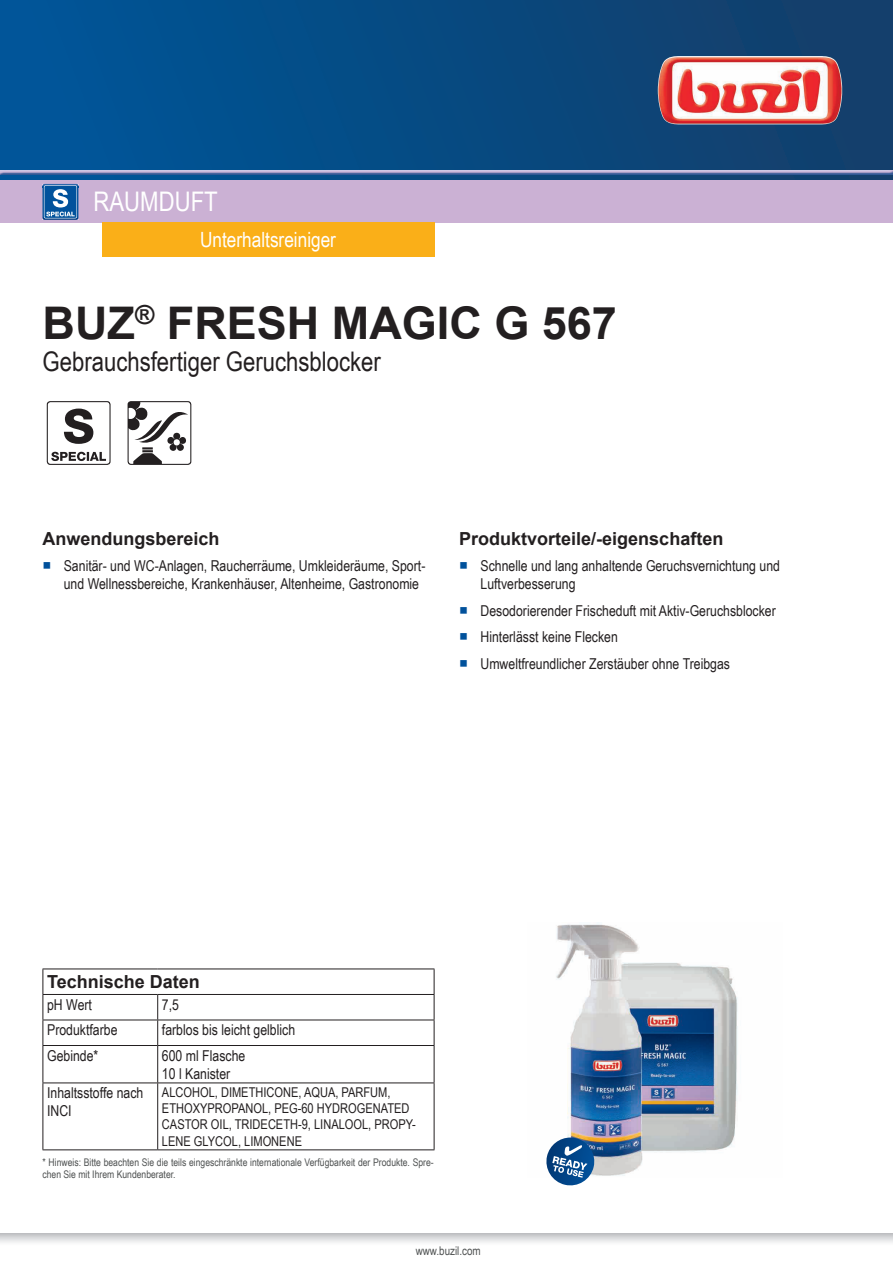
<style>
.page{position:relative;width:893px;height:1263px;background:#fff}
.page>*{position:absolute;margin:0;border:0;box-sizing:border-box;transform-origin:0 0}
.t1{font:700 45px "Arial";color:#231f20}
.t2{font:27px "Arial Narrow";color:#231f20}
.t3{font:27px "Arial Narrow";color:#fff}
.t4{font:21px "Arial Narrow";color:#fff}
.t5{font:700 18px "Arial";color:#231f20}
.t6{font:15px/18px "Arial Narrow";color:#231f20}
.t7{font:13.5px/16.2px "Arial Narrow";color:#231f20}
.t8{font:12px "Arial Narrow";color:#4e5151}
.t9{font:10.5px/11.7px "Arial Narrow";color:#4e5151}
.s1{font-family:"Arial Unicode MS";color:#01519b}
</style>
<div class="page">
<div style="left:0;top:0;width:893px;height:180px;background:linear-gradient(to right,#00569a,#143e69)"></div>
<img style="left:658px;top:56px;width:184px;height:68px">
<svg style="left:0;top:1233px;width:893px;height:10px"></svg>
<div style="left:0;top:169px;width:893px;height:6px;background:#015599;opacity:.75"></div>
<div style="left:0;top:180px;width:893px;height:43px;background:#cbb1d4"></div>
<img style="left:43px;top:184px;width:35px;height:36px">
<svg style="left:44px;top:185px;width:35px;height:33px"></svg>
<div style="left:102px;top:223px;width:333px;height:34px;background:#faaf18"></div>
<svg style="left:47px;top:401px;width:64px;height:64px"></svg>
<svg style="left:128px;top:401px;width:63px;height:64px"></svg>
<hr style="left:43px;top:1019px;width:115px;height:1px;background:#231f20">
<hr style="left:158px;top:1019px;width:276px;height:1px;background:#231f20">
<svg style="left:157px;top:995px;width:1px;height:50px"></svg>
<hr style="left:43px;top:1045px;width:115px;height:1px;background:#231f20">
<hr style="left:43px;top:1046px;width:1px;height:36px;background:#231f20">
<hr style="left:158px;top:1045px;width:276px;height:1px;background:#231f20">
<hr style="left:157px;top:1046px;width:1px;height:36px;background:#231f20">
<hr style="left:434px;top:1046px;width:1px;height:36px;background:#231f20">
<hr style="left:43px;top:1082px;width:115px;height:1px;background:#231f20">
<hr style="left:43px;top:1083px;width:1px;height:66px;background:#231f20">
<hr style="left:43px;top:1149px;width:115px;height:1px;background:#231f20">
<hr style="left:158px;top:1082px;width:276px;height:1px;background:#231f20">
<hr style="left:157px;top:1083px;width:1px;height:66px;background:#231f20">
<hr style="left:434px;top:1083px;width:1px;height:66px;background:#231f20">
<hr style="left:158px;top:1149px;width:276px;height:1px;background:#231f20">
<hr style="left:43px;top:968px;width:115px;height:1px;background:#231f20">
<svg style="left:43px;top:969px;width:1px;height:76px"></svg>
<hr style="left:158px;top:968px;width:276px;height:1px;background:#231f20">
<svg style="left:434px;top:969px;width:1px;height:76px"></svg>
<hr style="left:43px;top:994px;width:115px;height:1px;background:#231f20">
<hr style="left:158px;top:994px;width:276px;height:1px;background:#231f20">
<img style="left:556px;top:923px;width:182px;height:253px">
<svg style="left:546px;top:1137px;width:51px;height:49px"></svg>
<h2 class="t3" style="left:94px;top:182px;width:126px">Raumduft</h2>
<h3 class="t4" style="left:200px;top:224px;width:137px">Unterhaltsreiniger</h3>
<h1 class="t1" style="left:43px;top:293px;width:576px">BUZ<sup>®</sup> FRESH MAGIC G 567</h1>
<h2 class="t2" style="left:43px;top:342px;width:340px">Gebrauchsfertiger Geruchsblocker</h2>
<p class="t5" style="left:43px;top:526px;width:179px">Anwendungsbereich</p>
<p class="t6" style="left:64px;top:556px;width:363px;text-indent:-21px"><span class="s1">■</span> Sanitär- und WC-Anlagen, Raucherräume, Umkleideräume, Sport&shy;und Wellnessbereiche, Krankenhäuser, Altenheime, Gastronomie</p>
<p class="t5" style="left:459px;top:526px;width:266px">Produktvorteile/-eigenschaften</p>
<p class="t6" style="left:480px;top:556px;width:301px;text-indent:-21px"><span class="s1">■</span> Schnelle und lang anhaltende Geruchsvernichtung und<br>Luftverbesserung</p>
<p class="t6" style="left:459px;top:601px;width:318px"><span class="s1">■</span> Desodorierender Frischeduft mit Aktiv-Geruchsblocker</p>
<p class="t6" style="left:459px;top:627px;width:160px"><span class="s1">■</span> Hinterlässt keine Flecken</p>
<p class="t6" style="left:459px;top:654px;width:272px"><span class="s1">■</span> Umweltfreundlicher Zerstäuber ohne Treibgas</p>
<p class="t5" style="left:47px;top:970px;width:154px">Technische Daten</p>
<p class="t6" style="left:47px;top:995px;width:46px">pH Wert</p>
<p class="t6" style="left:162px;top:995px;width:19px">7,5</p>
<p class="t6" style="left:47px;top:1020px;width:72px">Produktfarbe</p>
<p class="t6" style="left:162px;top:1020px;width:135px">farblos bis leicht gelblich</p>
<p class="t6" style="left:47px;top:1046px;width:53px">Gebinde*</p>
<p class="t6" style="left:162px;top:1046px;width:85px">600 ml Flasche<br>10 l Kanister</p>
<p class="t6" style="left:47px;top:1083px;width:98px">Inhaltsstoffe nach<br>INCI</p>
<p class="t7" style="left:162px;top:1084px;width:255px">ALCOHOL, DIMETHICONE, AQUA, PARFUM, ETHOXYPROPANOL, PEG-60 HYDROGENATED CASTOR OIL, TRIDECETH-9, LINALOOL, PROPY-LENE GLYCOL, LIMONENE</p>
<p class="t9" style="left:43px;top:1156px;width:393px">* Hinweis: Bitte beachten Sie die teils eingeschränkte internationale Verfügbarkeit der Produkte. Spre&shy;chen Sie mit Ihrem Kundenberater.</p>
<p class="t8" style="left:416px;top:1242px;width:67px">www.buzil.com</p>
</div>
